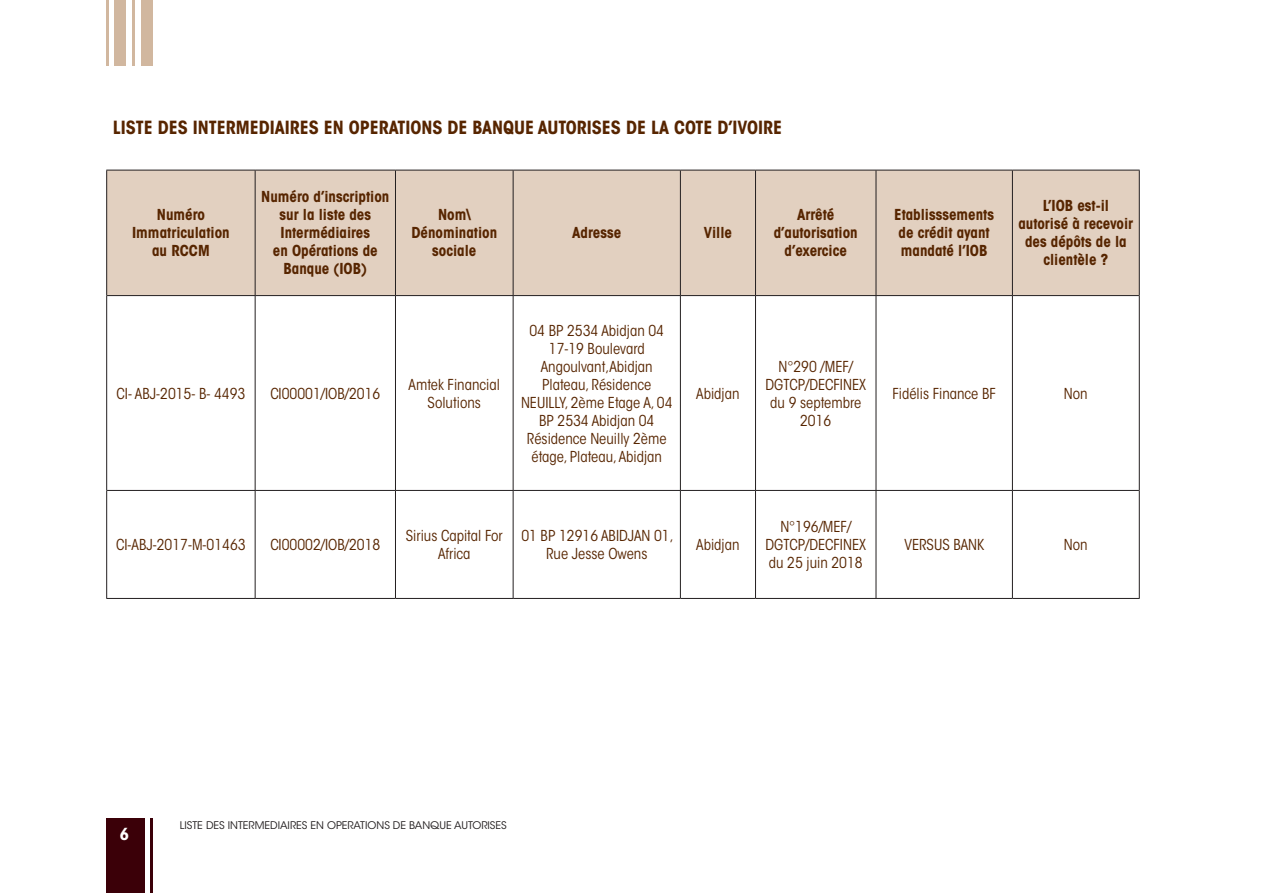
<style>
.page{position:relative;width:1263px;height:893px;background:#fff}
.page>*{position:absolute;margin:0;border:0;box-sizing:border-box;transform-origin:0 0}
.t1{font:700 condensed 18px "ITC Avant Garde Std";color:#572500}
.t2{font:700 condensed 16.5px "ITC Avant Garde Std";color:#fff}
.t3{font:condensed 15px/18px "ITC Avant Garde Std";color:#572500;text-align:center}
.t4{font:700 condensed 15px/18px "ITC Avant Garde Std";color:#572500;text-align:center}
.t5{font:10.5px "ITC Avant Garde Std";color:#231f20}
</style>
<div class="page">
<hr style="left:150px;top:819px;width:3px;height:74px;background:#3b0008">
<div style="left:106px;top:819px;width:38px;height:74px;background:#3b0008"></div>
<hr style="left:106px;top:0;width:3px;height:66px;background:#d1b79f">
<hr style="left:132px;top:0;width:3px;height:66px;background:#d1b79f">
<div style="left:114px;top:0;width:12px;height:66px;background:#d1b79f"></div>
<div style="left:141px;top:0;width:11px;height:66px;background:#d1b79f"></div>
<div style="left:107px;top:171px;width:1032px;height:124px;background:#e2d0c0"></div>
<hr style="left:106px;top:170px;width:149px;height:1px;background:#231f20">
<hr style="left:106px;top:170px;width:1px;height:126px;background:#231f20">
<hr style="left:255px;top:170px;width:140px;height:1px;background:#231f20">
<hr style="left:395px;top:170px;width:118px;height:1px;background:#231f20">
<hr style="left:513px;top:170px;width:167px;height:1px;background:#231f20">
<hr style="left:680px;top:170px;width:75px;height:1px;background:#231f20">
<hr style="left:755px;top:170px;width:121px;height:1px;background:#231f20">
<hr style="left:876px;top:170px;width:136px;height:1px;background:#231f20">
<hr style="left:1012px;top:170px;width:128px;height:1px;background:#231f20">
<hr style="left:1139px;top:170px;width:1px;height:126px;background:#231f20">
<hr style="left:106px;top:296px;width:1px;height:194px;background:#231f20">
<hr style="left:1139px;top:296px;width:1px;height:194px;background:#231f20">
<hr style="left:106px;top:490px;width:1px;height:108px;background:#231f20">
<hr style="left:1139px;top:490px;width:1px;height:108px;background:#231f20">
<hr style="left:106px;top:598px;width:149px;height:1px;background:#231f20">
<hr style="left:255px;top:598px;width:140px;height:1px;background:#231f20">
<hr style="left:395px;top:598px;width:118px;height:1px;background:#231f20">
<hr style="left:513px;top:598px;width:167px;height:1px;background:#231f20">
<hr style="left:680px;top:598px;width:75px;height:1px;background:#231f20">
<hr style="left:755px;top:598px;width:121px;height:1px;background:#231f20">
<hr style="left:876px;top:598px;width:136px;height:1px;background:#231f20">
<hr style="left:1012px;top:598px;width:128px;height:1px;background:#231f20">
<hr style="left:255px;top:170px;width:1px;height:125px;background:#231f20">
<hr style="left:395px;top:170px;width:1px;height:125px;background:#231f20">
<hr style="left:513px;top:170px;width:1px;height:125px;background:#231f20">
<hr style="left:680px;top:170px;width:1px;height:125px;background:#231f20">
<hr style="left:755px;top:170px;width:1px;height:125px;background:#231f20">
<hr style="left:876px;top:170px;width:1px;height:125px;background:#231f20">
<hr style="left:1012px;top:170px;width:1px;height:125px;background:#231f20">
<hr style="left:107px;top:295px;width:148px;height:1px;background:#231f20">
<hr style="left:255px;top:295px;width:140px;height:1px;background:#231f20">
<hr style="left:255px;top:296px;width:1px;height:194px;background:#231f20">
<hr style="left:395px;top:295px;width:118px;height:1px;background:#231f20">
<hr style="left:395px;top:296px;width:1px;height:194px;background:#231f20">
<hr style="left:513px;top:295px;width:167px;height:1px;background:#231f20">
<hr style="left:513px;top:296px;width:1px;height:194px;background:#231f20">
<hr style="left:680px;top:295px;width:75px;height:1px;background:#231f20">
<hr style="left:680px;top:296px;width:1px;height:194px;background:#231f20">
<hr style="left:755px;top:295px;width:121px;height:1px;background:#231f20">
<hr style="left:755px;top:296px;width:1px;height:194px;background:#231f20">
<hr style="left:876px;top:295px;width:136px;height:1px;background:#231f20">
<hr style="left:876px;top:296px;width:1px;height:194px;background:#231f20">
<hr style="left:1012px;top:295px;width:127px;height:1px;background:#231f20">
<hr style="left:1012px;top:296px;width:1px;height:194px;background:#231f20">
<hr style="left:107px;top:490px;width:148px;height:1px;background:#231f20">
<hr style="left:255px;top:490px;width:140px;height:1px;background:#231f20">
<hr style="left:255px;top:491px;width:1px;height:107px;background:#231f20">
<hr style="left:395px;top:490px;width:118px;height:1px;background:#231f20">
<hr style="left:395px;top:491px;width:1px;height:107px;background:#231f20">
<hr style="left:513px;top:490px;width:167px;height:1px;background:#231f20">
<hr style="left:513px;top:491px;width:1px;height:107px;background:#231f20">
<hr style="left:680px;top:490px;width:75px;height:1px;background:#231f20">
<hr style="left:680px;top:491px;width:1px;height:107px;background:#231f20">
<hr style="left:755px;top:490px;width:121px;height:1px;background:#231f20">
<hr style="left:755px;top:491px;width:1px;height:107px;background:#231f20">
<hr style="left:876px;top:490px;width:136px;height:1px;background:#231f20">
<hr style="left:876px;top:491px;width:1px;height:107px;background:#231f20">
<hr style="left:1012px;top:490px;width:127px;height:1px;background:#231f20">
<hr style="left:1012px;top:491px;width:1px;height:107px;background:#231f20">
<p class="t1" style="left:113px;top:116px;width:671px">LISTE DES INTERMEDIAIRES EN OPERATIONS DE BANQUE AUTORISES DE LA COTE D’IVOIRE</p>
<p class="t4" style="left:132px;top:206px;width:99px">Numéro<br>Immatriculation</p>
<p class="t4" style="left:152px;top:242px;width:59px">au RCCM</p>
<p class="t4" style="left:261px;top:188px;width:130px">Numéro d’inscription sur la liste des<br>Intermédiaires<br>en Opérations de<br>Banque (IOB)</p>
<p class="t4" style="left:411px;top:206px;width:87px">Nom\<br>Dénomination sociale</p>
<p class="t3" style="left:117px;top:384px;width:130px">CI- ABJ-2015- B- 4493</p>
<p class="t3" style="left:270px;top:384px;width:111px">CI00001/IOB/2016</p>
<p class="t3" style="left:409px;top:375px;width:93px">Amtek Financial<br>Solutions</p>
<p class="t4" style="left:572px;top:224px;width:50px">Adresse</p>
<p class="t4" style="left:704px;top:224px;width:30px">Ville</p>
<p class="t3" style="left:521px;top:321px;width:153px">04 BP 2534 Abidjan 04<br>17-19 Boulevard<br>Angoulvant,Abidjan<br>Plateau, Résidence<br>NEUILLY, 2ème Etage A, 04<br>BP 2534 Abidjan 04<br>Résidence Neuilly 2ème étage, Plateau, Abidjan</p>
<p class="t3" style="left:696px;top:384px;width:45px">Abidjan</p>
<p class="t3" style="left:116px;top:536px;width:131px">CI-ABJ-2017-M-01463</p>
<p class="t3" style="left:270px;top:536px;width:111px">CI00002/IOB/2018</p>
<p class="t3" style="left:406px;top:527px;width:98px">Sirius Capital For<br>Africa</p>
<p class="t3" style="left:521px;top:527px;width:154px">01 BP 12916 ABIDJAN 01,<br>Rue Jesse Owens</p>
<p class="t3" style="left:696px;top:536px;width:45px">Abidjan</p>
<p class="t4" style="left:774px;top:206px;width:86px">Arrêté d’autorisation d’exercice</p>
<p class="t4" style="left:894px;top:206px;width:101px;text-align:left">Etablisssements de crédit ayant mandaté l’IOB</p>
<p class="t4" style="left:1018px;top:197px;width:116px">L’IOB est-il autorisé à recevoir des dépôts de la clientèle ?</p>
<p class="t3" style="left:765px;top:357px;width:102px">N°290 /MEF/<br>DGTCP/DECFINEX du 9 septembre<br>2016</p>
<p class="t3" style="left:892px;top:384px;width:105px">Fidélis Finance BF</p>
<p class="t3" style="left:1064px;top:384px;width:25px">Non</p>
<p class="t3" style="left:765px;top:518px;width:102px">N°196/MEF/<br>DGTCP/DECFINEX du 25 juin 2018</p>
<p class="t3" style="left:904px;top:536px;width:81px">VERSUS BANK</p>
<p class="t3" style="left:1064px;top:536px;width:25px">Non</p>
<p class="t2" style="left:120px;top:824px;width:11px">6</p>
<p class="t5" style="left:180px;top:819px;width:329px">LISTE DES INTERMEDIAIRES EN OPERATIONS DE BANQUE AUTORISES</p>
</div>
